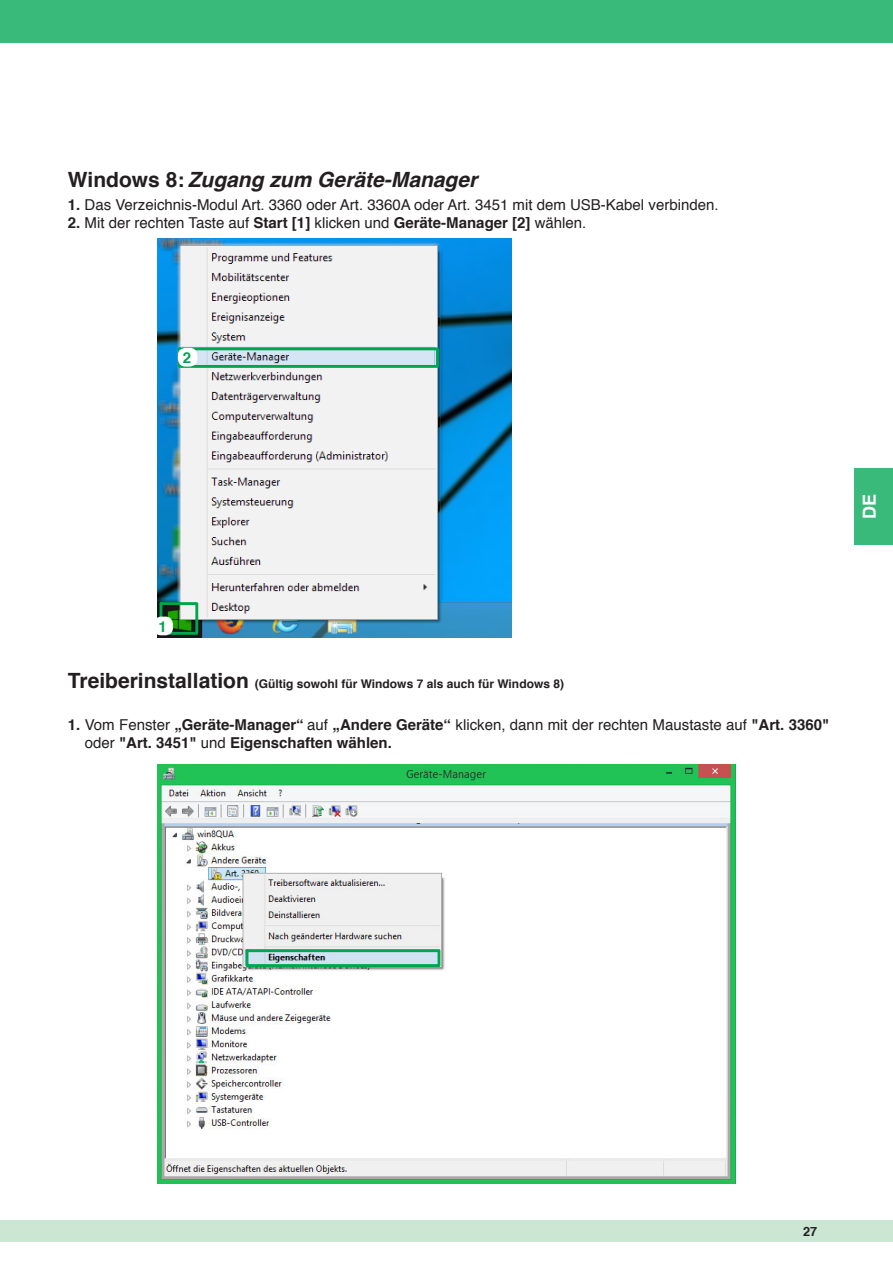
<style>
.page{position:relative;width:893px;height:1263px;background:#fff}
.page>*{position:absolute;margin:0;border:0;box-sizing:border-box;transform-origin:0 0}
.t1{font:italic 700 21px "Helvetica";color:#231f20}
.t2{font:700 18px "Helvetica";color:#fff}
.t3{font:15px "Helvetica";color:#231f20}
.t4{font:700 15px/18px "Helvetica";color:#231f20}
.t5{font:700 15px "Helvetica";color:#00a54f}
.t6{font:700 12.75px "Helvetica";color:#231f20}
.t7{font:700 12px "Helvetica";color:#231f20}
.s1{font-style:normal}
.s2{font-weight:700}
.s3{font-size:21px}
.s4{font-weight:400}
</style>
<div class="page">
<div style="left:0;top:0;width:892px;height:43px;background:#39b97a"></div>
<div style="left:0;top:1220px;width:892px;height:22px;background:#cbe6d3"></div>
<img style="left:157px;top:238px;width:354px;height:400px">
<div style="left:159px;top:602px;width:39px;height:33px;border:3px solid #00a54f"></div>
<div style="left:178px;top:347px;width:261px;height:21px;border:3px solid #00a54f"></div>
<img style="left:158px;top:765px;width:577px;height:418px">
<div style="left:245px;top:949px;width:195px;height:18px;border:3px solid #00a54f"></div>
<div style="left:854px;top:468px;width:38px;height:77px;background:#39b97a"></div>
<div style="left:154px;top:617px;width:19px;height:18px;background:#fff;border-radius:7px"></div>
<div style="left:178px;top:348px;width:19px;height:19px;background:#fff;border-radius:7px"></div>
<h1 class="t1" style="left:68px;top:171px;width:411px"><span class="s1">Windows 8:</span> Zugang zum Geräte-Manager</h1>
<p class="t3" style="left:68px;top:199px;width:652px"><span class="s2">1.</span> Das Verzeichnis-Modul Art. 3360 oder Art. 3360A oder Art. 3451 mit dem USB-Kabel verbinden.</p>
<p class="t3" style="left:68px;top:217px;width:520px"><span class="s2">2.</span> Mit der rechten Taste auf <span class="s2">Start [1]</span> klicken und <span class="s2">Geräte-Manager [2]</span> wählen.</p>
<p class="t5" style="left:183px;top:351px;width:10px">2</p>
<p class="t2" style="left:862px;top:519px;width:27px;rotate:-90deg">DE</p>
<p class="t5" style="left:158px;top:620px;width:10px">1</p>
<p class="t7" style="left:68px;top:678px;width:497px"><span class="s3">Treiberinstallation</span> (Gültig sowohl für Windows 7 als auch für Windows 8)</p>
<p class="t4" style="left:85px;top:717px;width:746px;text-indent:-17px">1. <span class="s4">Vom Fenster</span> „Geräte-Manager“ <span class="s4">auf</span> „Andere Geräte“ <span class="s4">klicken, dann mit der rechten Maustaste auf</span> "Art. 3360" <span class="s4">oder</span> "Art. 3451" <span class="s4">und</span> Eigenschaften wählen.</p>
<p class="t6" style="left:803px;top:1226px;width:16px">27</p>
</div>
